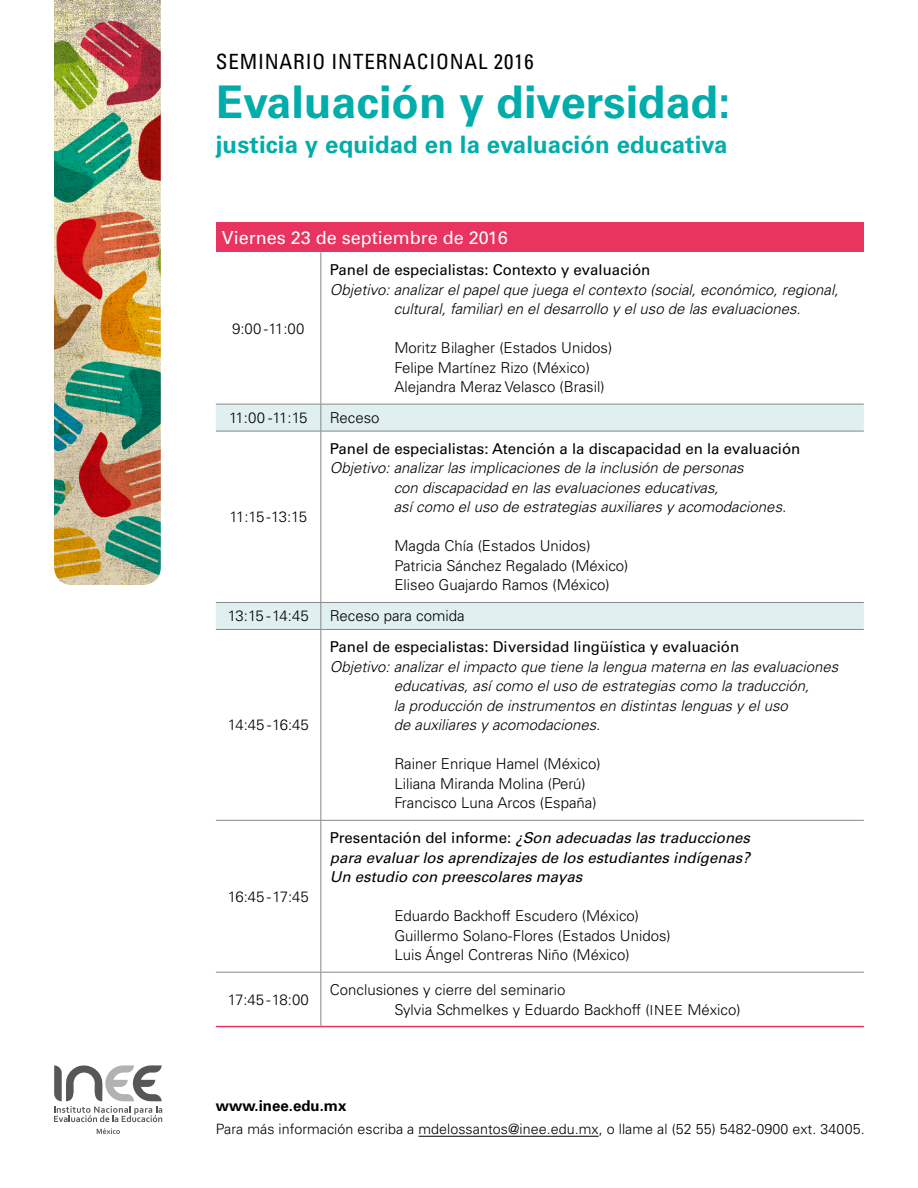
<style>
.page{position:relative;width:918px;height:1188px;background:#fff}
.page>*{position:absolute;margin:0;border:0;box-sizing:border-box;transform-origin:0 0}
.t1{font:700 45px "Univers LT Std";color:#00adaa}
.t2{font:700 24px "Univers LT Std";letter-spacing:.005em;color:#00adaa}
.t3{font:condensed 21px "Univers LT Std";letter-spacing:.04em;color:#000}
.t4{font:18px "Univers LT Std";color:#fff}
.t5{font:300 15px/19.5px "Univers LT Std";color:#000}
.t6{font:italic 300 15px/19.5px "Univers LT Std";color:#000}
.t7{font:15px "Univers LT Std";color:#000}
.t8{font:italic 15px/19.5px "Univers LT Std";color:#000;text-align:justify}
.t9{font:700 15px "Univers LT Std";color:#000}
.t10{font:300 14.25px "Univers LT Std";letter-spacing:.005em;color:#000}
.s1{font-style:normal}
.s2{font-size:13.8px}
</style>
<div class="page">
<div style="left:216px;top:222px;width:648px;height:30px;background:#e8345f"></div>
<svg style="left:216px;top:405px;width:648px;height:224px"></svg>
<hr style="left:321px;top:252px;width:1px;height:152px;background:#878787">
<hr style="left:216px;top:404px;width:105px;height:1px;background:#878787">
<hr style="left:321px;top:404px;width:543px;height:1px;background:#878787">
<svg style="left:321px;top:404px;width:1px;height:27px"></svg>
<hr style="left:216px;top:431px;width:105px;height:1px;background:#878787">
<hr style="left:321px;top:431px;width:543px;height:1px;background:#878787">
<hr style="left:321px;top:431px;width:1px;height:171px;background:#878787">
<hr style="left:216px;top:602px;width:105px;height:1px;background:#878787">
<hr style="left:321px;top:602px;width:543px;height:1px;background:#878787">
<svg style="left:321px;top:603px;width:1px;height:26px"></svg>
<hr style="left:216px;top:629px;width:105px;height:1px;background:#878787">
<hr style="left:321px;top:629px;width:543px;height:1px;background:#878787">
<hr style="left:321px;top:630px;width:1px;height:190px;background:#878787">
<hr style="left:216px;top:820px;width:105px;height:1px;background:#878787">
<hr style="left:321px;top:820px;width:543px;height:1px;background:#878787">
<hr style="left:321px;top:821px;width:1px;height:151px;background:#878787">
<hr style="left:216px;top:972px;width:105px;height:1px;background:#878787">
<hr style="left:321px;top:972px;width:543px;height:1px;background:#878787">
<hr style="left:321px;top:972px;width:1px;height:54px;background:#878787">
<hr style="left:216px;top:1026px;width:105px;height:1px;background:#e8345f">
<hr style="left:321px;top:1026px;width:543px;height:1px;background:#e8345f">
<svg style="left:54px;top:1065px;width:108px;height:57px"></svg>
<svg style="left:97px;top:1128px;width:23px;height:6px"></svg>
<hr style="left:418px;top:1136px;width:181px;height:1px;background:#000">
<img style="left:54px;top:0;width:107px;height:585px">
<h3 class="t3" style="left:216px;top:49px;width:319px">SEMINARIO INTERNACIONAL 2016</h3>
<h1 class="t1" style="left:216px;top:76px;width:516px">Evaluación y diversidad:</h1>
<h2 class="t2" style="left:216px;top:130px;width:513px">justicia y equidad en la evaluación educativa</h2>
<p class="t4" style="left:222px;top:227px;width:287px">Viernes 23 de septiembre de 2016</p>
<p class="t5" style="left:232px;top:319px;width:74px">9:00 -11:00</p>
<p class="t7" style="left:330px;top:261px;width:322px">Panel de especialistas: Contexto y evaluación</p>
<p class="t6" style="left:394px;top:280px;width:446px;text-indent:-64px">Objetivo: analizar el papel que juega el contexto (social, económico, regional, cultural, familiar) en el desarrollo y el uso de las evaluaciones.</p>
<p class="t5" style="left:394px;top:338px;width:219px">Moritz Bilagher (Estados Unidos)<br>Felipe Martínez Rizo (México)<br>Alejandra Meraz Velasco (Brasil)</p>
<p class="t5" style="left:229px;top:408px;width:80px">11:00 -11:15</p>
<p class="t5" style="left:330px;top:408px;width:51px">Receso</p>
<p class="t5" style="left:230px;top:507px;width:79px">11:15-13:15</p>
<p class="t7" style="left:330px;top:440px;width:472px">Panel de especialistas: Atención a la discapacidad en la evaluación</p>
<p class="t6" style="left:394px;top:459px;width:394px;text-indent:-64px">Objetivo: analizar las implicaciones de la inclusión de personas<br>con discapacidad en las evaluaciones educativas,<br>así como el uso de estrategias auxiliares y acomodaciones.</p>
<p class="t5" style="left:394px;top:536px;width:236px">Magda Chía (Estados Unidos)<br>Patricia Sánchez Regalado (México)<br>Eliseo Guajardo Ramos (México)</p>
<p class="t5" style="left:228px;top:606px;width:82px">13:15 -14:45</p>
<p class="t5" style="left:330px;top:606px;width:136px">Receso para comida</p>
<p class="t5" style="left:228px;top:715px;width:83px">14:45 -16:45</p>
<p class="t5" style="left:228px;top:887px;width:83px">16:45 -17:45</p>
<p class="t7" style="left:330px;top:638px;width:411px">Panel de especialistas: Diversidad lingüística y evaluación</p>
<p class="t6" style="left:394px;top:657px;width:446px;text-indent:-64px">Objetivo: analizar el impacto que tiene la lengua materna en las evaluaciones educativas, así como el uso de estrategias como la traducción,<br>la producción de instrumentos en distintas lenguas y el uso<br>de auxiliares y acomodaciones.</p>
<p class="t5" style="left:394px;top:754px;width:208px">Rainer Enrique Hamel (México)<br>Liliana Miranda Molina (Perú)<br>Francisco Luna Arcos (España)</p>
<p class="t8" style="left:330px;top:828px;width:422px"><span class="s1">Presentación del informe:</span> ¿Son adecuadas las traducciones para evaluar los aprendizajes de los estudiantes indígenas?<br>Un estudio con preescolares mayas</p>
<p class="t5" style="left:394px;top:906px;width:278px">Eduardo Backhoff Escudero (México)<br>Guillermo Solano-Flores (Estados Unidos)<br>Luis Ángel Contreras Niño (México)</p>
<p class="t5" style="left:228px;top:990px;width:83px">17:45 -18:00</p>
<p class="t5" style="left:394px;top:980px;width:348px;text-indent:-64px">Conclusiones y cierre del seminario<br>Sylvia Schmelkes y Eduardo Backhoff (<span class="s2">INEE</span> México)</p>
<p class="t9" style="left:216px;top:1097px;width:132px">www.inee.edu.mx</p>
<p class="t10" style="left:216px;top:1120px;width:650px">Para más información escriba a mdelossantos@inee.edu.mx, o llame al (52 55) 5482-0900 ext. 34005.</p>
</div>
